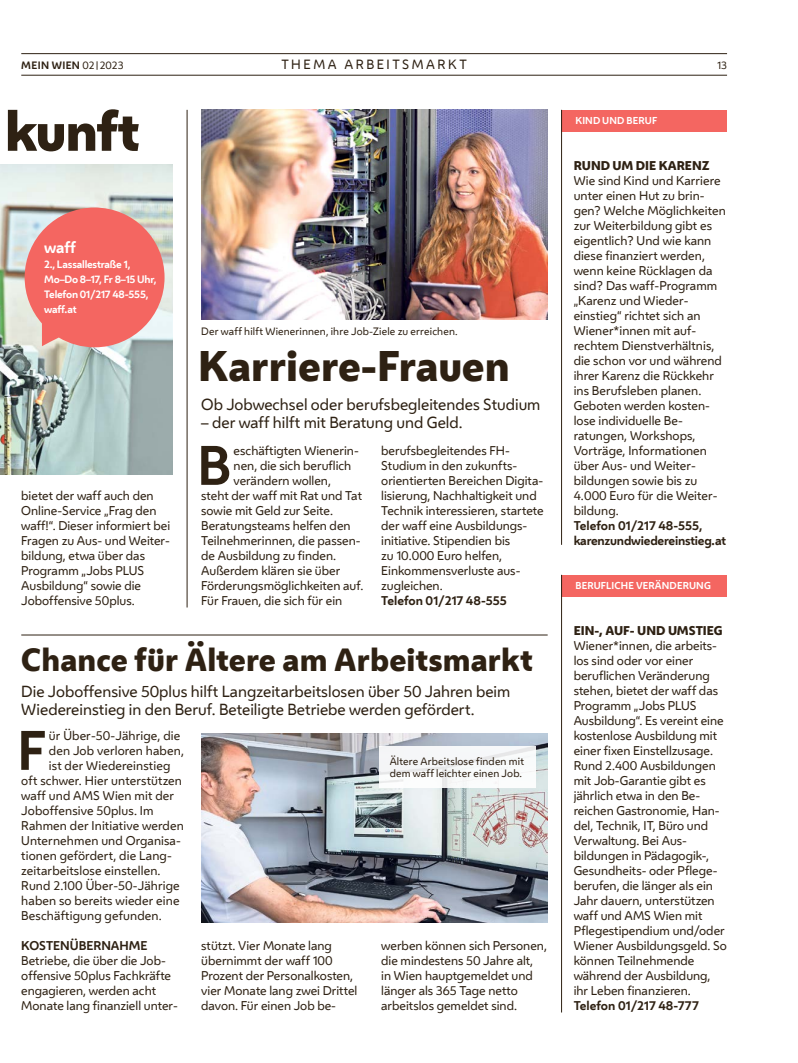
<style>
.page{position:relative;width:798px;height:1063px;background:#fff}
.page>*{position:absolute;margin:0;border:0;box-sizing:border-box;transform-origin:0 0}
.t1{font:800 52.5px "Wiener Melange";letter-spacing:-.025em;color:#2e2113}
.FT_FT_Initial3{font:700 51.88px "Wiener Melange";color:#2e2113}
.HL_Header_32pt{font:800 40px "Wiener Melange";color:#2e2113}
.HL_Header_24pt{font:800 30px "Wiener Melange";letter-spacing:.005em;color:#2e2113}
.HL_VS_12pt{font:15px/18px "Wiener Melange";color:#2e2113}
.FT_FT{font:700 15px "Wiener Melange";color:#fff}
.t2{font:12.5px "Wiener Melange";color:#2e2113}
.Spalte_Infobox_Spalte_FT{font:11.88px/15px "Wiener Melange";color:#2e2113}
.FT_FT_Initial3-2{font:11.88px/15px "Wiener Melange";color:#2e2113}
.FT_FT-2{font:11.88px/15px "Wiener Melange";color:#2e2113}
.Spalte_Infobox_Spalte_Header{font:800 11.88px "Wiener Melange";color:#2e2113}
.Spalte_Infobox_Spalte_FT-2{font:700 11.88px "Wiener Melange";letter-spacing:-.02em;color:#2e2113}
.Spalte_Infobox_Spalte_FT-3{font:700 11.88px "Wiener Melange";color:#2e2113}
.FT_Zwischentitel{font:700 11.88px "Wiener Melange";color:#2e2113}
.FT_Bildunterschrift{font:10px/12px "Wiener Melange";letter-spacing:.015em;color:#2e2113}
.FT_FT-3{font:700 10px "Wiener Melange";letter-spacing:-.02em;color:#fff}
.t3{font:700 10px "Wiener Melange";letter-spacing:.035em;color:#2e2113}
.Spalte_Infobox_Spalte_Markerl{font:700 9.38px "Wiener Melange";letter-spacing:.015em;color:#fff}
.s1{font-weight:400}
.s2{font-weight:400;font-size:7.5px}
.s3{font-weight:700}
</style>
<div class="page">
<hr style="left:21px;top:75px;width:705px;height:1px;background:#2e2113">
<hr style="left:21px;top:53px;width:705px;height:1px;background:#2e2113">
<img style="left:0;top:165px;width:173px;height:310px">
<div style="left:561px;top:110px;width:165px;height:22px;background:#f46661"></div>
<div style="left:561px;top:575px;width:165px;height:22px;background:#f46661"></div>
<hr style="left:561px;top:110px;width:1px;height:435px;background:#2e2113">
<hr style="left:561px;top:575px;width:1px;height:438px;background:#2e2113">
<img style="left:201px;top:110px;width:346px;height:210px">
<hr style="left:187px;top:110px;width:1px;height:498px;background:#2e2113">
<hr style="left:21px;top:635px;width:526px;height:1px;background:#2e2113">
<img style="left:201px;top:733px;width:346px;height:189px">
<svg style="left:379px;top:746px;width:156px;height:41px;fill:#f6f8f9"></svg>
<svg style="left:25px;top:208px;width:139px;height:139px;background:#ec7c77"></svg>
<p class="t3" style="left:21px;top:57px;width:104px">MEIN WIEN <span class="s1">02</span><span class="s2">|</span><span class="s1">2023</span></p>
<p class="t2" style="left:281px;top:55px;width:22px">Thema</p>
<p class="t2" style="left:344px;top:55px;width:23px">Arbeitsmarkt</p>
<p class="FT_Bildunterschrift" style="left:716px;top:59px;width:12px">13</p>
<h1 class="t1" style="left:5px;top:95px;width:136px">kunft</h1>
<p class="Spalte_Infobox_Spalte_Markerl" style="left:575px;top:113px;width:83px">KIND UND BERUF</p>
<p class="FT_FT" style="left:44px;top:235px;width:33px">waff</p>
<p class="FT_FT-3" style="left:44px;top:256px;width:88px">2., Lassallestraße 1,</p>
<p class="FT_FT-3" style="left:44px;top:271px;width:114px">Mo–Do 8–17, Fr 8–15 Uhr,</p>
<p class="FT_FT-3" style="left:44px;top:286px;width:106px">Telefon 01/217 48-555,</p>
<p class="FT_FT-3" style="left:44px;top:301px;width:34px">waff.at</p>
<p class="FT_Bildunterschrift" style="left:201px;top:325px;width:258px">Der waff hilft Wienerinnen, ihre Job-Ziele zu erreichen.</p>
<h1 class="HL_Header_32pt" style="left:198px;top:339px;width:313px">Karriere-Frauen</h1>
<p class="HL_VS_12pt" style="left:201px;top:394px;width:340px">Ob Jobwechsel oder berufsbegleitendes Studium</p>
<p class="HL_VS_12pt" style="left:201px;top:412px;width:263px">– der waff hilft mit Beratung und Geld.</p>
<p class="FT_FT_Initial3-2" style="left:381px;top:442px;width:164px">berufsbegleitendes FH-<br>Studium in den zukunfts&shy;orientierten Bereichen Digita&shy;lisierung, Nachhaltigkeit und<br>Technik interessieren, startete der waff eine Ausbildungs&shy;initiative. Stipendien bis<br>zu 10.000 Euro helfen,<br>Einkommensverluste aus&shy;zugleichen.<br><span class="s3">Telefon 01/217 48-555</span></p>
<h1 class="HL_Header_24pt" style="left:21px;top:639px;width:513px">Chance für Ältere am Arbeitsmarkt</h1>
<p class="FT_FT_Initial3" style="left:197px;top:422px;width:35px">B</p>
<p class="FT_FT_Initial3-2" style="left:233px;top:442px;width:127px">eschäftigten Wienerin-</p>
<p class="FT_FT_Initial3-2" style="left:233px;top:457px;width:119px">nen, die sich beruflich</p>
<p class="FT_FT_Initial3-2" style="left:233px;top:472px;width:99px">verändern wollen,</p>
<p class="FT_FT_Initial3-2" style="left:201px;top:487px;width:162px">steht der waff mit Rat und Tat</p>
<p class="FT_FT_Initial3-2" style="left:201px;top:502px;width:133px">sowie mit Geld zur Seite.</p>
<p class="FT_FT_Initial3-2" style="left:201px;top:517px;width:151px">Beratungsteams helfen den</p>
<p class="FT_FT_Initial3-2" style="left:201px;top:532px;width:161px">Teilnehmerinnen, die passen-</p>
<p class="FT_FT_Initial3-2" style="left:201px;top:547px;width:136px">de Ausbildung zu finden.</p>
<p class="FT_FT_Initial3-2" style="left:201px;top:562px;width:140px">Außerdem klären sie über</p>
<p class="FT_FT_Initial3-2" style="left:201px;top:577px;width:163px">Förderungsmöglichkeiten auf.</p>
<p class="FT_FT_Initial3-2" style="left:201px;top:592px;width:142px">Für Frauen, die sich für ein</p>
<p class="FT_FT-2" style="left:21px;top:487px;width:150px">bietet der waff auch den<br>Online-Service „Frag den waff!“. Dieser informiert bei<br>Fragen zu Aus- und Weiter&shy;bildung, etwa über das<br>Programm „Jobs PLUS<br>Ausbildung“ sowie die<br>Joboffensive 50plus.</p>
<p class="HL_VS_12pt" style="left:21px;top:682px;width:490px">Die Joboffensive 50plus hilft Langzeitarbeitslosen über 50 Jahren beim<br>Wiedereinstieg in den Beruf. Beteiligte Betriebe werden gefördert.</p>
<p class="FT_Bildunterschrift" style="left:389px;top:755px;width:136px">Ältere Arbeitslose finden mit dem waff leichter einen Job.</p>
<p class="FT_FT_Initial3" style="left:17px;top:707px;width:30px">F</p>
<p class="FT_FT_Initial3-2" style="left:49px;top:727px;width:133px">ür Über-50-Jährige, die</p>
<p class="FT_FT_Initial3-2" style="left:49px;top:742px;width:136px">den Job verloren haben,</p>
<p class="FT_FT_Initial3-2" style="left:49px;top:757px;width:123px">ist der Wiedereinstieg</p>
<p class="FT_FT_Initial3-2" style="left:21px;top:772px;width:162px">oft schwer. Hier unterstützen</p>
<p class="FT_FT_Initial3-2" style="left:21px;top:787px;width:154px">waff und AMS Wien mit der</p>
<p class="FT_FT_Initial3-2" style="left:21px;top:802px;width:134px">Joboffensive 50plus. Im</p>
<p class="FT_FT_Initial3-2" style="left:21px;top:817px;width:164px">Rahmen der Initiative werden</p>
<p class="FT_FT_Initial3-2" style="left:21px;top:832px;width:161px">Unternehmen und Organisa-</p>
<p class="FT_FT_Initial3-2" style="left:21px;top:847px;width:152px">tionen gefördert, die Lang-</p>
<p class="FT_FT_Initial3-2" style="left:21px;top:862px;width:141px">zeitarbeitslose einstellen.</p>
<p class="FT_FT_Initial3-2" style="left:21px;top:877px;width:160px">Rund 2.100 Über-50-Jährige</p>
<p class="FT_FT_Initial3-2" style="left:21px;top:892px;width:160px">haben so bereits wieder eine</p>
<p class="FT_FT_Initial3-2" style="left:21px;top:907px;width:142px">Beschäftigung gefunden.</p>
<p class="FT_Zwischentitel" style="left:21px;top:935px;width:128px">KOSTENÜBERNAHME</p>
<p class="FT_FT-2" style="left:21px;top:952px;width:158px">Betriebe, die über die Job&shy;offensive 50plus Fachkräfte engagieren, werden acht<br>Monate lang finanziell unter-</p>
<p class="FT_FT-2" style="left:201px;top:937px;width:157px">stützt. Vier Monate lang übernimmt der waff 100<br>Prozent der Personalkosten, vier Monate lang zwei Drittel davon. Für einen Job be-</p>
<p class="FT_FT-2" style="left:381px;top:937px;width:167px">werben können sich Personen, die mindestens 50 Jahre alt,<br>in Wien hauptgemeldet und länger als 365 Tage netto arbeitslos gemeldet sind.</p>
<h1 class="Spalte_Infobox_Spalte_Header" style="left:573px;top:157px;width:137px">RUND UM DIE KARENZ</h1>
<p class="Spalte_Infobox_Spalte_FT" style="left:573px;top:172px;width:153px">Wie sind Kind und Karriere unter einen Hut zu brin&shy;gen? Welche Möglichkeiten zur Weiterbildung gibt es eigentlich? Und wie kann diese finanziert werden, wenn keine Rücklagen da sind? Das waff-Programm „Karenz und Wieder&shy;einstieg“ richtet sich an<br>Wiener*innen mit auf&shy;rechtem Dienstverhältnis, die schon vor und während ihrer Karenz die Rückkehr ins Berufsleben planen.<br>Geboten werden kosten&shy;lose individuelle Be&shy;ratungen, Workshops,<br>Vorträge, Informationen über Aus- und Weiter&shy;bildungen sowie bis zu<br>4.000 Euro für die Weiter&shy;bildung.<br><span class="s3">Telefon 01/217 48-555,</span></p>
<p class="Spalte_Infobox_Spalte_FT-2" style="left:573px;top:530px;width:154px">karenzundwiedereinstieg.at</p>
<p class="Spalte_Infobox_Spalte_Markerl" style="left:575px;top:578px;width:137px">BERUFLICHE VERÄNDERUNG</p>
<h1 class="Spalte_Infobox_Spalte_Header" style="left:573px;top:622px;width:150px">EIN-, AUF- UND UMSTIEG</h1>
<p class="Spalte_Infobox_Spalte_FT" style="left:573px;top:637px;width:155px">Wiener*innen, die arbeits&shy;los sind oder vor einer beruflichen Veränderung stehen, bietet der waff das<br>Programm „Jobs PLUS<br>Ausbildung“. Es vereint eine kostenlose Ausbildung mit einer fixen Einstellzusage.<br>Rund 2.400 Ausbildungen mit Job-Garantie gibt es jährlich etwa in den Be&shy;reichen Gastronomie, Han&shy;del, Technik, IT, Büro und<br>Verwaltung. Bei Aus&shy;bildungen in Pädagogik-,<br>Gesundheits- oder Pflege&shy;berufen, die länger als ein<br>Jahr dauern, unterstützen waff und AMS Wien mit<br>Pflegestipendium und/oder<br>Wiener Ausbildungsgeld. So können Teilnehmende während der Ausbildung, ihr Leben finanzieren.</p>
<p class="Spalte_Infobox_Spalte_FT-3" style="left:573px;top:995px;width:127px">Telefon 01/217 48-777</p>
</div>
